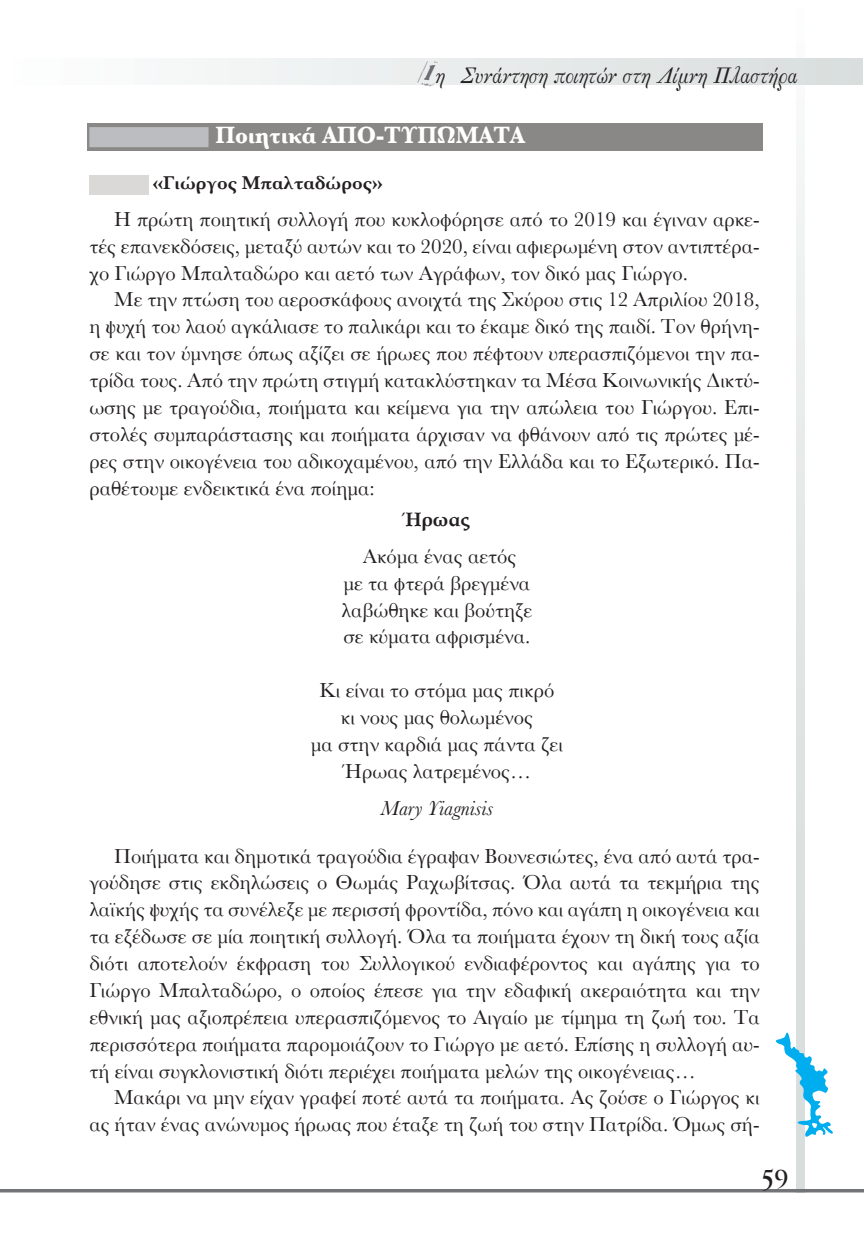
<style>
.page{position:relative;width:864px;height:1241px;background:#fff}
.page>*{position:absolute;margin:0;border:0;box-sizing:border-box;transform-origin:0 0}
.t1{font:700 24.5px "Baskerville";color:#fff;scale:.95 1}
.t2{font:24.5px "PF Monumenta Pro";color:#231f20;scale:.88 1}
.t3{font:23.8px "GFS Solomos";color:#231f20;scale:.92 1}
.t4{font:21px/26.8px "Baskerville";color:#231f20;text-align:justify}
.t5{font:italic 21px "Baskerville";color:#231f20}
.t6{font:700 20.12px "Andros";color:#231f20}
.t7{font:600 19.25px "Baskerville";color:#231f20}
.s1{font-family:"Phorssa";font-style:italic;font-size:30.8px;color:#6c6d70}
</style>
<div class="page">
<svg style="left:795px;top:84px;width:9px;height:1104px"></svg>
<svg style="left:0;top:1188px;width:863px;height:4px;fill:#727477"></svg>
<div style="left:0;top:58px;width:862px;height:26px;background:linear-gradient(to right,#fefefe,#d8dddd)"></div>
<svg style="left:776px;top:1031px;width:57px;height:106px"></svg>
<div style="left:87px;top:123px;width:674px;height:28px;background:#8a8886"></div>
<div style="left:89px;top:127px;width:119px;height:20px;background:#bcbdc0"></div>
<div style="left:89px;top:175px;width:60px;height:19px;background:#dbd9d8"></div>
<p class="t3" style="left:423px;top:63px;width:409px"><span class="s1">1</span>η Συνάντηση ποιητών στη Λίμνη Πλαστήρα</p>
<p class="t1" style="left:215px;top:118px;width:327px">Ποιητικά ΑΠΟ-ΤΥΠΩΜΑΤΑ</p>
<p class="t7" style="left:152px;top:169px;width:232px">«Γιώργος Μπαλταδώρος»</p>
<p class="t4" style="left:89px;top:206px;width:671px;text-indent:25px">Η πρώτη ποιητική συλλογή που κυκλοφόρησε από το 2019 και έγιναν αρκε&shy;τές επανεκδόσεις, μεταξύ αυτών και το 2020, είναι αφιερωμένη στον αντιπτέρα&shy;χο Γιώργο Μπαλταδώρο και αετό των Αγράφων, τον δικό μας Γιώργο.</p>
<p class="t4" style="left:89px;top:286px;width:671px;text-indent:25px">Με την πτώση του αεροσκάφους ανοιχτά της Σκύρου στις 12 Απριλίου 2018, η ψυχή του λαού αγκάλιασε το παλικάρι και το έκαμε δικό της παιδί. Τον θρήνη&shy;σε και τον ύμνησε όπως αξίζει σε ήρωες που πέφτουν υπερασπιζόμενοι την πα&shy;τρίδα τους. Από την πρώτη στιγμή κατακλύστηκαν τα Μέσα Κοινωνικής Δικτύ&shy;ωσης με τραγούδια, ποιήματα και κείμενα για την απώλεια του Γιώργου. Επι&shy;στολές συμπαράστασης και ποιήματα άρχισαν να φθάνουν από τις πρώτες μέ&shy;ρες στην οικογένεια του αδικοχαμένου, από την Ελλάδα και το Εξωτερικό. Πα&shy;ραθέτουμε ενδεικτικά ένα ποίημα:</p>
<p class="t6" style="left:401px;top:507px;width:69px">Ήρωας</p>
<p class="t4" style="left:341px;top:543px;width:192px;text-align:center">Ακόμα ένας αετός<br>με τα φτερά βρεγμένα λαβώθηκε και βούτηξε σε κύματα αφρισμένα.</p>
<p class="t4" style="left:311px;top:677px;width:253px;text-align:center">Κι είναι το στόμα μας πικρό κι νους μας θολωμένος<br>μα στην καρδιά μας πάντα ζει<br>Ήρωας λατρεμένος…</p>
<p class="t5" style="left:380px;top:793px;width:114px">Mary Yiagnisis</p>
<p class="t4" style="left:89px;top:842px;width:671px;text-indent:25px">Ποιήματα και δημοτικά τραγούδια έγραψαν Βουνεσιώτες, ένα από αυτά τρα&shy;γούδησε στις εκδηλώσεις ο Θωμάς Ραχωβίτσας. Όλα αυτά τα τεκμήρια της λαϊκής ψυχής τα συνέλεξε με περισσή φροντίδα, πόνο και αγάπη η οικογένεια και τα εξέδωσε σε μία ποιητική συλλογή. Όλα τα ποιήματα έχουν τη δική τους αξία διότι αποτελούν έκφραση του Συλλογικού ενδιαφέροντος και αγάπης για το Γιώργο Μπαλταδώρο, ο οποίος έπεσε για την εδαφική ακεραιότητα και την εθνική μας αξιοπρέπεια υπερασπιζόμενος το Αιγαίο με τίμημα τη ζωή του. Τα περισσότερα ποιήματα παρομοιάζουν το Γιώργο με αετό. Επίσης η συλλογή αυ&shy;τή είναι συγκλονιστική διότι περιέχει ποιήματα μελών της οικογένειας…</p>
<p class="t4" style="left:89px;top:1084px;width:671px;text-align:right">Μακάρι να μην είχαν γραφεί ποτέ αυτά τα ποιήματα. Ας ζούσε ο Γιώργος κι ας ήταν ένας ανώνυμος ήρωας που έταξε τη ζωή του στην Πατρίδα. Όμως σή-</p>
<p class="t2" style="left:761px;top:1163px;width:33px">59</p>
</div>
